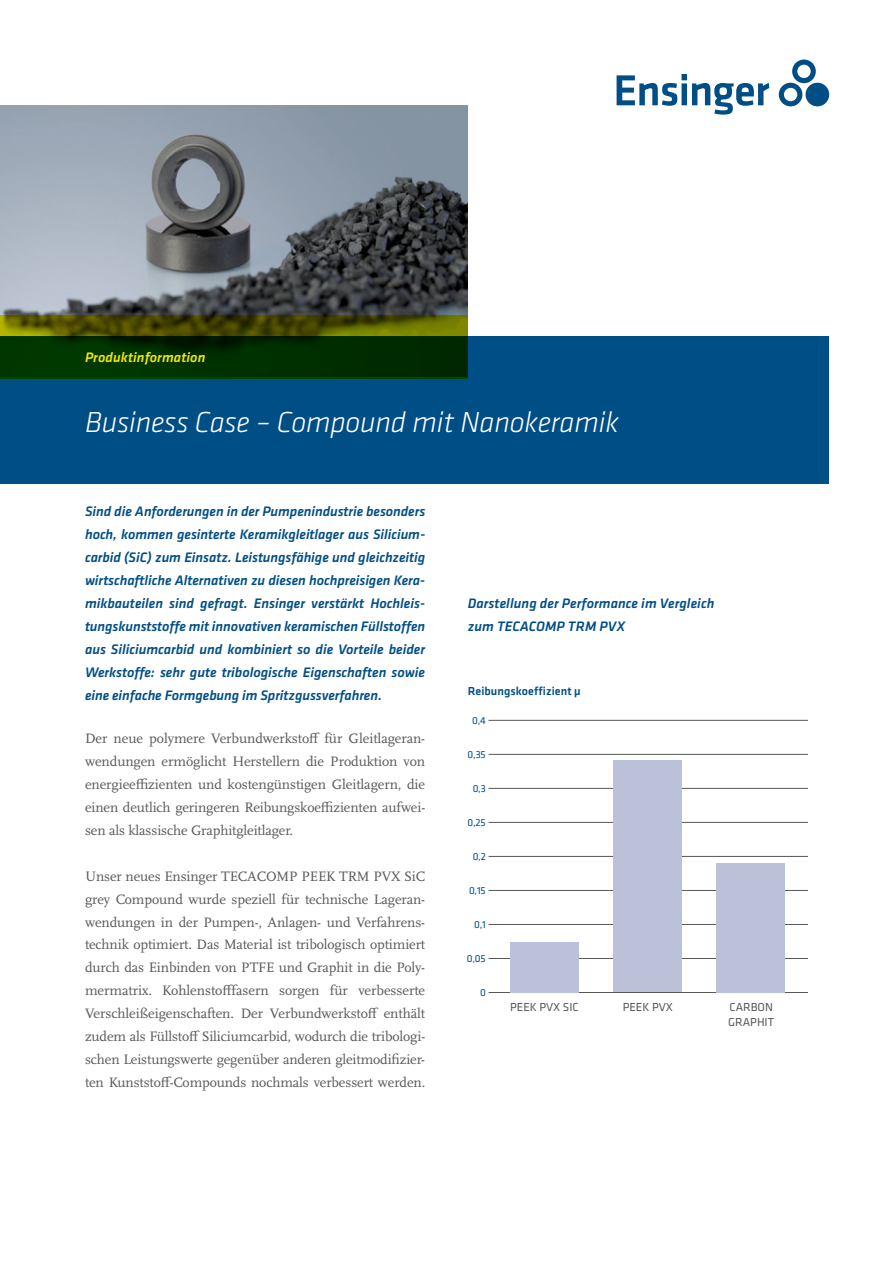
<style>
.page{position:relative;width:893px;height:1263px;background:#fff}
.page>*{position:absolute;margin:0;border:0;box-sizing:border-box;transform-origin:0 0}
.t1{font:italic 300 30px "Ensinger Klavika";letter-spacing:-.005em;color:#fff}
.t2{font:14.25px/23px "Scala Pro";letter-spacing:-.01em;color:#575756;text-align:justify}
.t3{font:italic 500 14.25px/23px "Ensinger Klavika";color:#004e86;text-align:justify}
.t4{font:italic 500 14.25px "Ensinger Klavika";letter-spacing:.005em;color:#f6e700}
.t5{font:12px/14.4px "Ensinger Klavika";color:#575756}
.t6{font:500 12px "Ensinger Klavika";letter-spacing:.005em;color:#004e86}
.t7{font:10.5px "Ensinger Klavika";letter-spacing:-.01em;color:#004e86}
</style>
<div class="page">
<img style="left:0;top:105px;width:468px;height:210px">
<div style="left:0;top:336px;width:829px;height:147px;background:#004e86"></div>
<svg style="left:0;top:315px;width:468px;height:63px;background:#1c3b00"></svg>
<svg style="left:617px;top:74px;width:152px;height:41px"></svg>
<div style="left:805px;top:83px;width:24px;height:23px;background:#004e86;border-radius:50%"></div>
<svg style="left:779px;top:60px;width:37px;height:46px"></svg>
<hr style="left:489px;top:958px;width:319px;height:1px;background:#575756">
<hr style="left:489px;top:992px;width:319px;height:1px;background:#575756">
<hr style="left:489px;top:924px;width:319px;height:1px;background:#575756">
<hr style="left:489px;top:890px;width:319px;height:1px;background:#575756">
<hr style="left:489px;top:856px;width:319px;height:1px;background:#575756">
<hr style="left:489px;top:822px;width:319px;height:1px;background:#575756">
<hr style="left:489px;top:788px;width:319px;height:1px;background:#575756">
<hr style="left:489px;top:754px;width:319px;height:1px;background:#575756">
<hr style="left:489px;top:720px;width:319px;height:1px;background:#575756">
<div style="left:510px;top:942px;width:68px;height:51px;background:#bbc1d9"></div>
<div style="left:614px;top:760px;width:68px;height:232px;background:#bbc1d9"></div>
<div style="left:717px;top:863px;width:68px;height:130px;background:#bbc1d9"></div>
<p class="t4" style="left:85px;top:347px;width:122px">Produktinformation</p>
<h1 class="t1" style="left:85px;top:404px;width:535px">Business Case – Compound mit Nanokeramik</h1>
<p class="t3" style="left:85px;top:500px;width:342px">Sind die Anforderungen in der Pumpenindustrie besonders hoch, kommen gesinterte Keramikgleitlager aus Silicium&shy;carbid (SiC) zum Einsatz. Leistungsfähige und gleichzeitig wirtschaftliche Alternativen zu diesen hochpreisigen Kera&shy;mikbauteilen sind gefragt. Ensinger verstärkt Hochleis&shy;tungskunststoffe mit innovativen keramischen Füllstoffen aus Siliciumcarbid und kombiniert so die Vorteile beider Werkstoffe: sehr gute tribologische Eigenschaften sowie eine einfache Formgebung im Spritzgussverfahren.</p>
<p class="t2" style="left:85px;top:727px;width:342px">Der neue polymere Verbundwerkstoff für Gleitlageran&shy;wendungen ermöglicht Herstellern die Produktion von energieeffizienten und kostengünstigen Gleitlagern, die einen deutlich geringeren Reibungskoeffizienten aufwei&shy;sen als klassische Graphitgleitlager.</p>
<p class="t2" style="left:85px;top:864px;width:342px">Unser neues Ensinger TECACOMP PEEK TRM PVX SiC grey Compound wurde speziell für technische Lageran&shy;wendungen in der Pumpen-, Anlagen- und Verfahrens&shy;technik optimiert. Das Material ist tribologisch optimiert durch das Einbinden von PTFE und Graphit in die Poly&shy;mermatrix. Kohlenstofffasern sorgen für verbesserte Verschleißeigenschaften. Der Verbundwerkstoff enthält zudem als Füllstoff Siliciumcarbid, wodurch die tribologi&shy;schen Leistungswerte gegenüber anderen gleitmodifizier&shy;ten Kunststoff-Compounds nochmals verbessert werden.</p>
<p class="t3" style="left:468px;top:592px;width:248px">Darstellung der Performance im Vergleich zum TECACOMP TRM PVX</p>
<p class="t6" style="left:468px;top:683px;width:115px">Reibungskoeffizient µ</p>
<p class="t7" style="left:472px;top:713px;width:15px">0,4</p>
<p class="t7" style="left:468px;top:747px;width:20px">0,35</p>
<p class="t7" style="left:473px;top:781px;width:15px">0,3</p>
<p class="t7" style="left:468px;top:815px;width:20px">0,25</p>
<p class="t7" style="left:473px;top:849px;width:15px">0,2</p>
<p class="t7" style="left:469px;top:883px;width:18px">0,15</p>
<p class="t7" style="left:474px;top:917px;width:13px">0,1</p>
<p class="t7" style="left:467px;top:951px;width:20px">0,05</p>
<p class="t7" style="left:480px;top:985px;width:7px">0</p>
<p class="t5" style="left:510px;top:1000px;width:70px">PEEK PVX SIC</p>
<p class="t5" style="left:623px;top:1000px;width:52px">PEEK PVX</p>
<p class="t5" style="left:728px;top:1000px;width:47px">CARBON<br>GRAPHIT</p>
</div>
